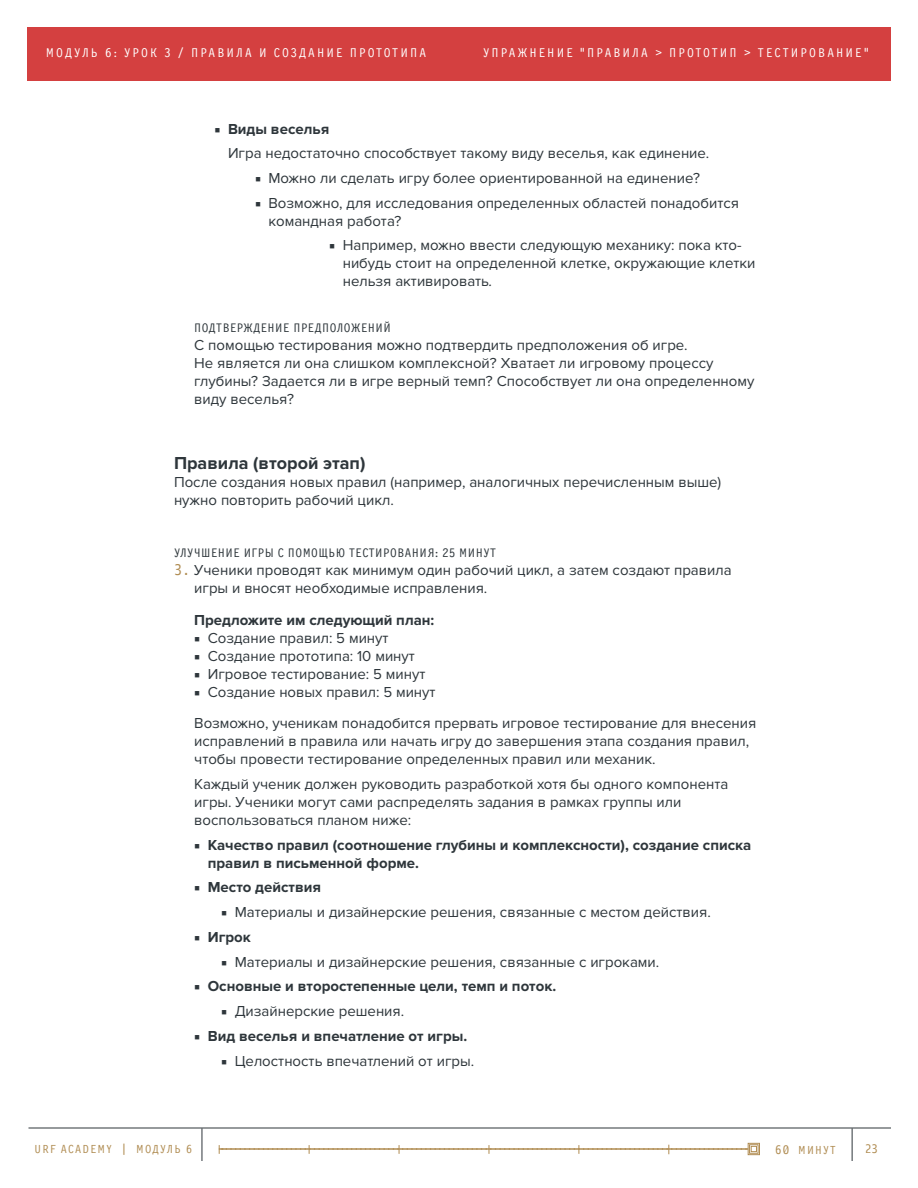
<style>
.page{position:relative;width:918px;height:1188px;background:#fff}
.page>*{position:absolute;margin:0;border:0;box-sizing:border-box;transform-origin:0 0}
.bullets{font:700 18px "Proxima Nova";color:#2e363b}
.bullets-2{font:15px/18px "Proxima Nova";color:#2e363b}
.bullets-3{font:700 15px/18px "Proxima Nova";color:#2e363b}
.t1{font:13.05px "New Letter Gothic C";letter-spacing:.16em;color:#fff}
.bullets-4{font:12.75px "New Letter Gothic C";letter-spacing:.04em;color:#2e363b}
.t2{font:12px "New Letter Gothic C";letter-spacing:.105em;color:#b08c52}
.t3{font:12px "Eco Coding WGL4 W01";color:#b08c52}
.s1{font-family:"Minion Pro"}
.s2{font-weight:700}
.s3{font-style:italic}
.s4{font-family:"Eco Coding WGL4 W01";color:#b08c52}
.s5{font-family:"Minion Pro";font-weight:400}
.s6{font-family:"Eco Coding WGL4 W01"}
</style>
<div class="page">
<hr style="left:28px;top:1128px;width:863px;height:1px;background:#2e363b">
<hr style="left:202px;top:1128px;width:1px;height:33px;background:#2e363b">
<hr style="left:852px;top:1128px;width:1px;height:33px;background:#2e363b">
<div style="left:27px;top:27px;width:864px;height:54px;background:#d44040"></div>
<svg style="left:748px;top:1143px;width:12px;height:12px"></svg>
<div style="left:749px;top:1144px;width:9px;height:10px;background:#c1a477"></div>
<svg style="left:219px;top:1145px;width:540px;height:9px"></svg>
<p class="t1" style="left:46px;top:46px;width:382px">МОДУЛЬ 6: УРОК 3 / ПРАВИЛА И СОЗДАНИЕ ПРОТОТИПА</p>
<p class="t1" style="left:483px;top:46px;width:387px">УПРАЖНЕНИЕ “ПРАВИЛА &gt; ПРОТОТИП &gt; ТЕСТИРОВАНИЕ”</p>
<p class="bullets-2" style="left:228px;top:117px;width:483px;line-height:24px;text-indent:-14px"><span class="s1">■</span> <span class="s2">Виды веселья<br></span>Игра недостаточно способствует такому виду веселья, как единение.</p>
<p class="bullets-2" style="left:255px;top:169px;width:447px"><span class="s1">■</span> Можно ли сделать игру более ориентированной на единение?</p>
<p class="bullets-2" style="left:268px;top:194px;width:472px;text-indent:-14px"><span class="s1">■</span> Возможно, для исследования определенных областей понадобится командная работа?</p>
<p class="bullets-2" style="left:343px;top:237px;width:414px;text-indent:-14px"><span class="s1">■</span> Например, можно ввести следующую механику: пока кто&shy;нибудь стоит на определенной клетке, окружающие клетки нельзя активировать<span class="s3">.</span></p>
<p class="bullets-4" style="left:194px;top:321px;width:198px">ПОДТВЕРЖДЕНИЕ ПРЕДПОЛОЖЕНИЙ</p>
<p class="bullets-2" style="left:194px;top:336px;width:562px">С помощью тестирования можно подтвердить предположения об игре.<br>Не является ли она слишком комплексной? Хватает ли игровому процессу глубины? Задается ли в игре верный темп? Способствует ли она определенному виду веселья?</p>
<p class="bullets" style="left:174px;top:452px;width:193px">Правила (второй этап)</p>
<p class="bullets-2" style="left:174px;top:473px;width:549px">После создания новых правил (например, аналогичных перечисленным выше) нужно повторить рабочий цикл.</p>
<p class="bullets-4" style="left:174px;top:546px;width:323px">УЛУЧШЕНИЕ ИГРЫ С ПОМОЩЬЮ ТЕСТИРОВАНИЯ: 25 МИНУТ</p>
<p class="bullets-2" style="left:194px;top:561px;width:539px;text-indent:-20px"><span class="s4">3.</span> Ученики проводят как минимум один рабочий цикл, а затем создают правила игры и вносят необходимые исправления.</p>
<p class="bullets-3" style="left:194px;top:611px;width:242px">Предложите им следующий план:</p>
<p class="bullets-2" style="left:194px;top:629px;width:196px"><span class="s1">■</span> Создание правил: 5 минут</p>
<p class="bullets-2" style="left:194px;top:647px;width:222px"><span class="s1">■</span> Создание прототипа: 10 минут</p>
<p class="bullets-2" style="left:194px;top:665px;width:233px"><span class="s1">■</span> Игровое тестирование: 5 минут</p>
<p class="bullets-2" style="left:194px;top:683px;width:243px"><span class="s1">■</span> Создание новых правил: 5 минут</p>
<p class="bullets-2" style="left:194px;top:714px;width:564px">Возможно, ученикам понадобится прервать игровое тестирование для внесения исправлений в правила или начать игру до завершения этапа создания правил, чтобы провести тестирование определенных правил или механик.</p>
<p class="bullets-2" style="left:194px;top:775px;width:536px">Каждый ученик должен руководить разработкой хотя бы одного компонента игры. Ученики могут сами распределять задания в рамках группы или воспользоваться планом ниже:</p>
<p class="bullets-3" style="left:208px;top:836px;width:545px;text-indent:-14px"><span class="s5">■</span> Качество правил (соотношение глубины и комплексности), создание списка правил в письменной форме.</p>
<p class="bullets-3" style="left:194px;top:879px;width:128px"><span class="s5">■</span> Место действия</p>
<p class="bullets-2" style="left:221px;top:903px;width:491px"><span class="s1">■</span> Материалы и дизайнерские решения, связанные с местом действия.</p>
<p class="bullets-3" style="left:194px;top:928px;width:58px"><span class="s5">■</span> Игрок</p>
<p class="bullets-2" style="left:221px;top:953px;width:440px"><span class="s1">■</span> Материалы и дизайнерские решения, связанные с игроками.</p>
<p class="bullets-3" style="left:194px;top:978px;width:363px"><span class="s5">■</span> Основные и второстепенные цели, темп и поток.</p>
<p class="bullets-2" style="left:221px;top:1002px;width:184px"><span class="s1">■</span> Дизайнерские решения.</p>
<p class="bullets-3" style="left:194px;top:1027px;width:274px"><span class="s5">■</span> Вид веселья и впечатление от игры.</p>
<p class="bullets-2" style="left:221px;top:1052px;width:255px"><span class="s1">■</span> Целостность впечатлений от игры.</p>
<p class="t2" style="left:34px;top:1143px;width:159px">URF ACADEMY <span class="s6">|</span> МОДУЛЬ 6</p>
<p class="t2" style="left:775px;top:1144px;width:62px"><span class="s6">60</span> МИНУТ</p>
<p class="t3" style="left:865px;top:1142px;width:14px">23</p>
</div>
